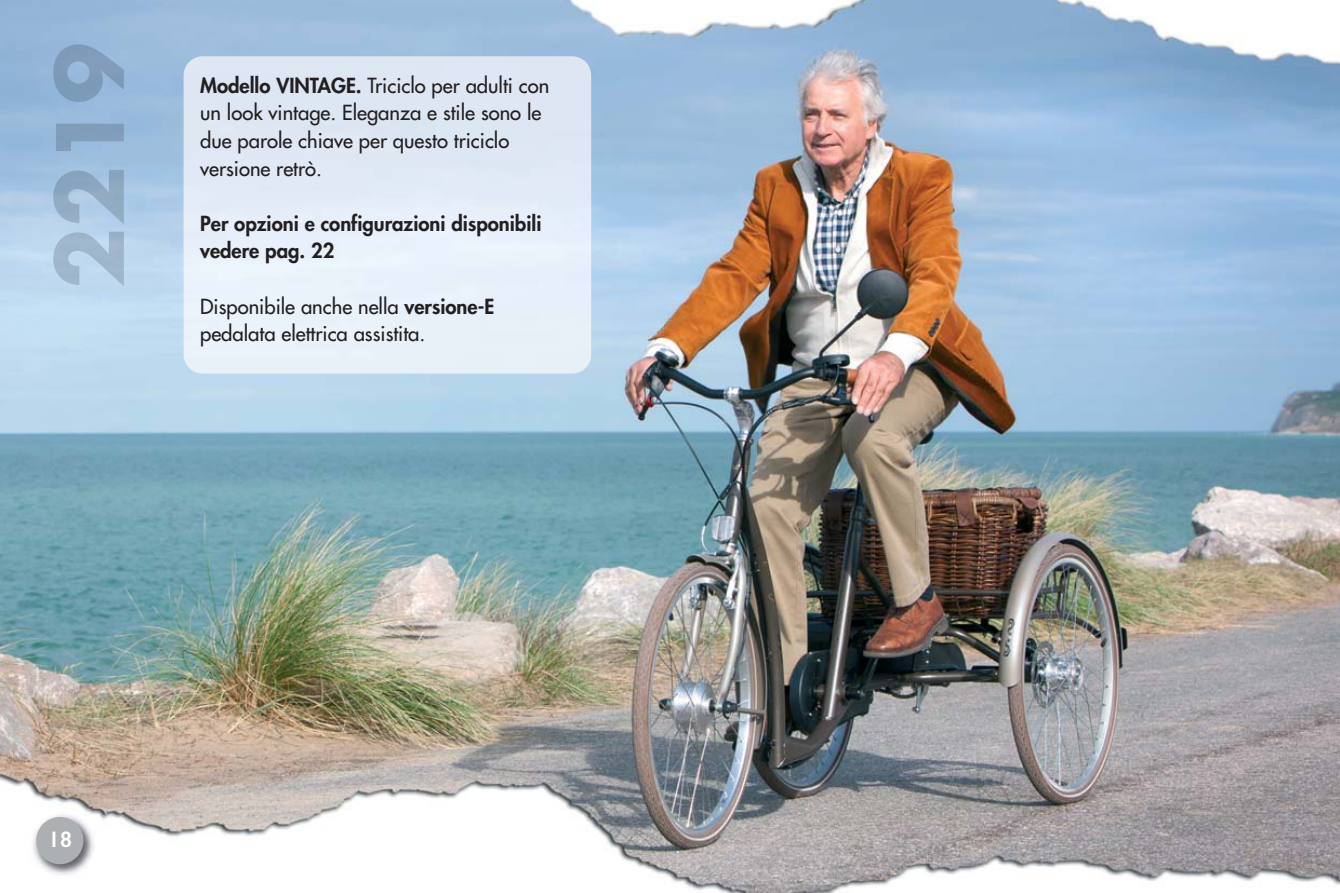
<style>
.page{position:relative;width:1340px;height:893px;background:#fff}
.page>*{position:absolute;margin:0;border:0;box-sizing:border-box;transform-origin:0 0}
.t1{font:600 22.5px "Gill Sans";color:#fff}
.t2{font:20.25px/27.7px "Futura";color:#231f20}
.t3{font:800 20.25px/27.7px "Futura";color:#231f20}
.s1{font-weight:800}
</style>
<div class="page">
<img style="left:0;top:0;width:1339px;height:893px">
<img style="left:28px;top:809px;width:72px;height:72px">
<div style="left:36px;top:817px;width:47px;height:47px;background:#adb0b2;border-radius:50%"></div>
<img style="left:53px;top:44px;width:71px;height:242px">
<div style="left:184px;top:56px;width:407px;height:318px;background:#e5eef8"></div>
<p class="t2" style="left:200px;top:73px;width:350px"><span class="s1">Modello VINTAGE.</span> Triciclo per adulti con un look vintage. Eleganza e stile sono le due parole chiave per questo triciclo versione retrò.</p>
<p class="t3" style="left:200px;top:211px;width:343px">Per opzioni e configurazioni disponibili vedere pag. 22</p>
<p class="t2" style="left:200px;top:294px;width:295px">Disponibile anche nella <span class="s1">versione-E </span>pedalata elettrica assistita.</p>
<p class="t1" style="left:48px;top:826px;width:25px">18</p>
</div>
